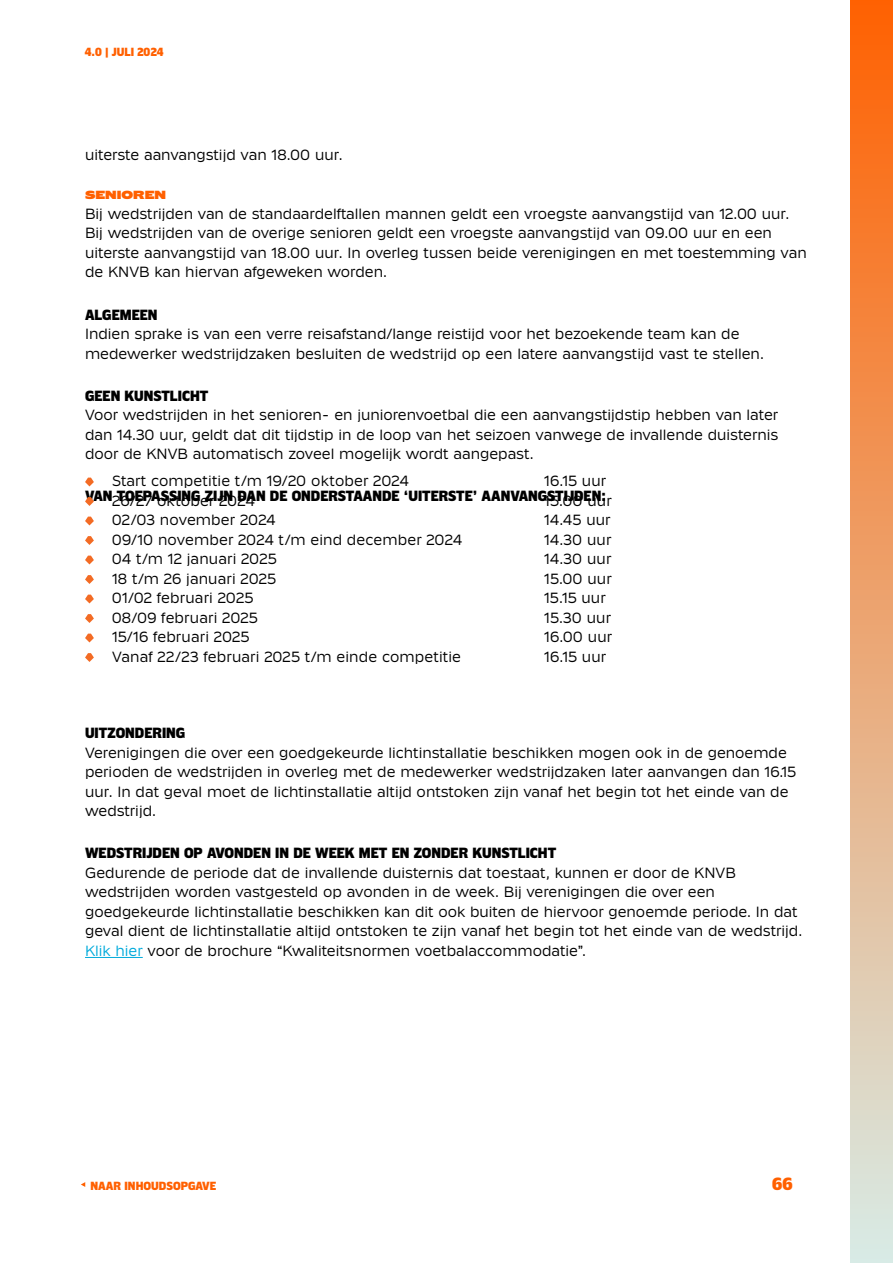
<style>
.page{position:relative;width:893px;height:1263px;background:#fff}
.page>*{position:absolute;margin:0;border:0;box-sizing:border-box;transform-origin:0 0}
.t1{font:700 18px "Klub KNVB072024";color:#ff6000}
.t2{font:15px/19.5px "Klub KNVB092024";color:#000}
.t3{font:700 15px "Klub KNVB072024";color:#000}
.t4{font:700 12px "Klub KNVB072024";color:#ff6000}
.t5{font:700 12px "Klub KNVB112024";color:#ff6000}
.s1{color:#00aadb}
</style>
<div class="page">
<svg style="left:81px;top:1182px;width:4px;height:5px"></svg>
<div style="left:850px;top:0;width:43px;height:1263px;background:linear-gradient(to bottom,#ff6101,#d8ebe6)"></div>
<hr style="left:85px;top:957px;width:58px;height:1px;background:#00aadb">
<svg style="left:85px;top:478px;width:9px;height:8px"></svg>
<svg style="left:85px;top:497px;width:9px;height:9px"></svg>
<svg style="left:85px;top:517px;width:9px;height:8px"></svg>
<svg style="left:85px;top:536px;width:9px;height:9px"></svg>
<svg style="left:85px;top:556px;width:9px;height:8px"></svg>
<svg style="left:85px;top:575px;width:9px;height:9px"></svg>
<svg style="left:85px;top:595px;width:9px;height:8px"></svg>
<svg style="left:85px;top:614px;width:9px;height:9px"></svg>
<svg style="left:85px;top:634px;width:9px;height:8px"></svg>
<svg style="left:85px;top:653px;width:9px;height:9px"></svg>
<p class="t4" style="left:85px;top:45px;width:80px">4.0 | JULI 2024</p>
<p class="t2" style="left:85px;top:145px;width:259px">uiterste aanvangstijd van 18.00 uur.</p>
<p class="t5" style="left:85px;top:188px;width:83px">SENIOREN</p>
<p class="t2" style="left:85px;top:204px;width:723px">Bij wedstrijden van de standaardelftallen mannen geldt een vroegste aanvangstijd van 12.00 uur.<br>Bij wedstrijden van de overige senioren geldt een vroegste aanvangstijd van 09.00 uur en een uiterste aanvangstijd van 18.00 uur. In overleg tussen beide verenigingen en met toestemming van de KNVB kan hiervan afgeweken worden.</p>
<p class="t3" style="left:85px;top:306px;width:74px">ALGEMEEN</p>
<p class="t2" style="left:85px;top:324px;width:680px">Indien sprake is van een verre reisafstand/lange reistijd voor het bezoekende team kan de medewerker wedstrijdzaken besluiten de wedstrijd op een latere aanvangstijd vast te stellen.</p>
<p class="t3" style="left:85px;top:387px;width:125px">GEEN KUNSTLICHT</p>
<p class="t2" style="left:85px;top:405px;width:695px;text-align:justify">Voor wedstrijden in het senioren- en juniorenvoetbal die een aanvangstijdstip hebben van later dan 14.30 uur, geldt dat dit tijdstip in de loop van het seizoen vanwege de invallende duisternis door de KNVB automatisch zoveel mogelijk wordt aangepast.</p>
<p class="t3" style="left:85px;top:487px;width:522px">VAN TOEPASSING ZIJN DAN DE ONDERSTAANDE ‘UITERSTE’ AANVANGSTIJDEN:</p>
<p class="t2" style="left:112px;top:471px;width:352px">Start competitie t/m 19/20 oktober 2024<br>26/27 oktober 2024<br>02/03 november 2024<br>09/10 november 2024 t/m eind december 2024<br>04 t/m 12 januari 2025<br>18 t/m 26 januari 2025<br>01/02 februari 2025<br>08/09 februari 2025<br>15/16 februari 2025<br>Vanaf 22/23 februari 2025 t/m einde competitie</p>
<p class="t2" style="left:544px;top:471px;width:69px">16.15 uur<br>15.00 uur<br>14.45 uur<br>14.30 uur<br>14.30 uur<br>15.00 uur<br>15.15 uur<br>15.30 uur<br>16.00 uur<br>16.15 uur</p>
<p class="t3" style="left:85px;top:724px;width:102px">UITZONDERING</p>
<p class="t2" style="left:85px;top:742px;width:713px">Verenigingen die over een goedgekeurde lichtinstallatie beschikken mogen ook in de genoemde perioden de wedstrijden in overleg met de medewerker wedstrijdzaken later aanvangen dan 16.15 uur. In dat geval moet de lichtinstallatie altijd ontstoken zijn vanaf het begin tot het einde van de wedstrijd.</p>
<p class="t3" style="left:85px;top:844px;width:473px">WEDSTRIJDEN OP AVONDEN IN DE WEEK MET EN ZONDER KUNSTLICHT</p>
<p class="t2" style="left:85px;top:862px;width:719px">Gedurende de periode dat de invallende duisternis dat toestaat, kunnen er door de KNVB wedstrijden worden vastgesteld op avonden in de week. Bij verenigingen die over een goedgekeurde lichtinstallatie beschikken kan dit ook buiten de hiervoor genoemde periode. In dat geval dient de lichtinstallatie altijd ontstoken te zijn vanaf het begin tot het einde van de wedstrijd.<br><span class="s1">Klik hier</span> voor de brochure “Kwaliteitsnormen voetbalaccommodatie”.</p>
<p class="t4" style="left:91px;top:1179px;width:127px">NAAR INHOUDSOPGAVE</p>
<p class="t1" style="left:772px;top:1173px;width:22px">66</p>
</div>
